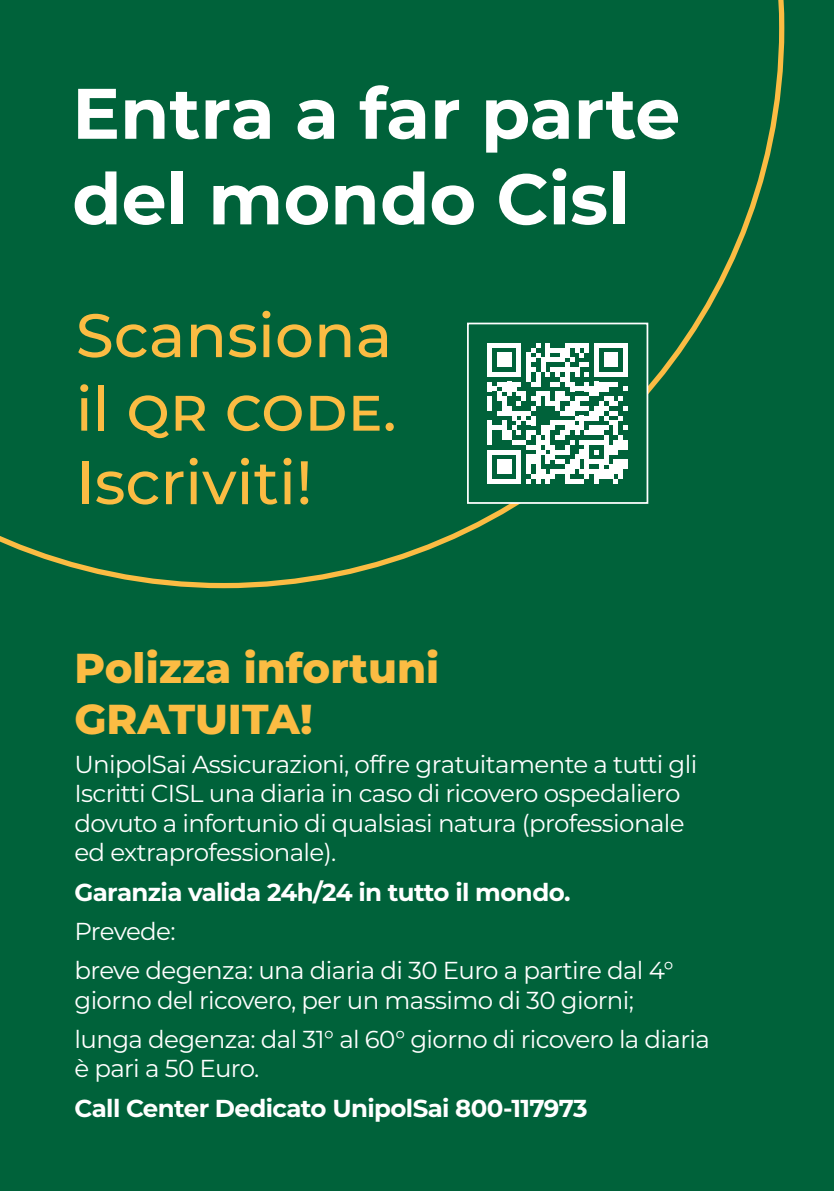
<style>
.page{position:relative;width:834px;height:1191px;background:#fff}
.page>*{position:absolute;margin:0;border:0;box-sizing:border-box;transform-origin:0 0}
.t1{font:700 71.23px/85.6px "Montserrat";color:#fff}
.t2{font:500 61.25px/73.5px "Montserrat";color:#fbbc43;text-align:justify}
.t3{font:800 41.82px/50.1px "Montserrat";color:#fbbc43}
.t4{font:24.5px/29.4px "Montserrat";letter-spacing:-.025em;color:#fff}
.t5{font:700 24.5px "Montserrat";letter-spacing:-.025em;color:#fff}
</style>
<div class="page">
<div style="left:0;top:0;width:833px;height:1191px;background:#00623a"></div>
<svg style="left:0;top:0;width:784px;height:588px"></svg>
<div style="left:468px;top:323px;width:179px;height:180px;background:#00623a"></div>
<div style="left:487px;top:343px;width:5px;height:9px;background:#fff"></div>
<div style="left:487px;top:352px;width:5px;height:10px;background:#fff"></div>
<div style="left:487px;top:362px;width:5px;height:15px;background:#fff"></div>
<div style="left:487px;top:382px;width:5px;height:9px;background:#fff"></div>
<div style="left:487px;top:396px;width:5px;height:15px;background:#fff"></div>
<div style="left:487px;top:420px;width:5px;height:25px;background:#fff"></div>
<div style="left:487px;top:449px;width:5px;height:34px;background:#fff"></div>
<svg style="left:492px;top:343px;width:136px;height:140px"></svg>
<div style="left:623px;top:440px;width:5px;height:9px;background:#fff"></div>
<div style="left:623px;top:459px;width:5px;height:10px;background:#fff"></div>
<div style="left:467px;top:323px;width:181px;height:181px;border:2px solid #fff"></div>
<h1 class="t1" style="left:72px;top:67px;width:609px">Entra a far parte del mondo Cisl</h1>
<h2 class="t2" style="left:76px;top:296px;width:322px">Scansiona il qr code.<br>Iscriviti!</h2>
<h3 class="t3" style="left:74px;top:641px;width:366px">Polizza infortuni<br>GRATUITA!</h3>
<p class="t4" style="left:74px;top:748px;width:624px">UnipolSai Assicurazioni, offre gratuitamente a tutti gli Iscritti CISL una diaria in caso di ricovero ospedaliero dovuto a infortunio di qualsiasi natura (professionale ed extraprofessionale).</p>
<p class="t5" style="left:74px;top:874px;width:497px">Garanzia valida 24h/24 in tutto il mondo.</p>
<p class="t4" style="left:74px;top:910px;width:601px;line-height:39.4px">Prevede:<br>breve degenza: una diaria di 30 Euro a partire dal 4°</p>
<p class="t4" style="left:74px;top:979px;width:636px;line-height:39.4px">giorno del ricovero, per un massimo di 30 giorni;<br>lunga degenza: dal 31° al 60° giorno di ricovero la diaria</p>
<p class="t4" style="left:74px;top:1053px;width:186px">è pari a 50 Euro.</p>
<p class="t5" style="left:74px;top:1090px;width:514px">Call Center Dedicato UnipolSai 800-117973</p>
</div>
